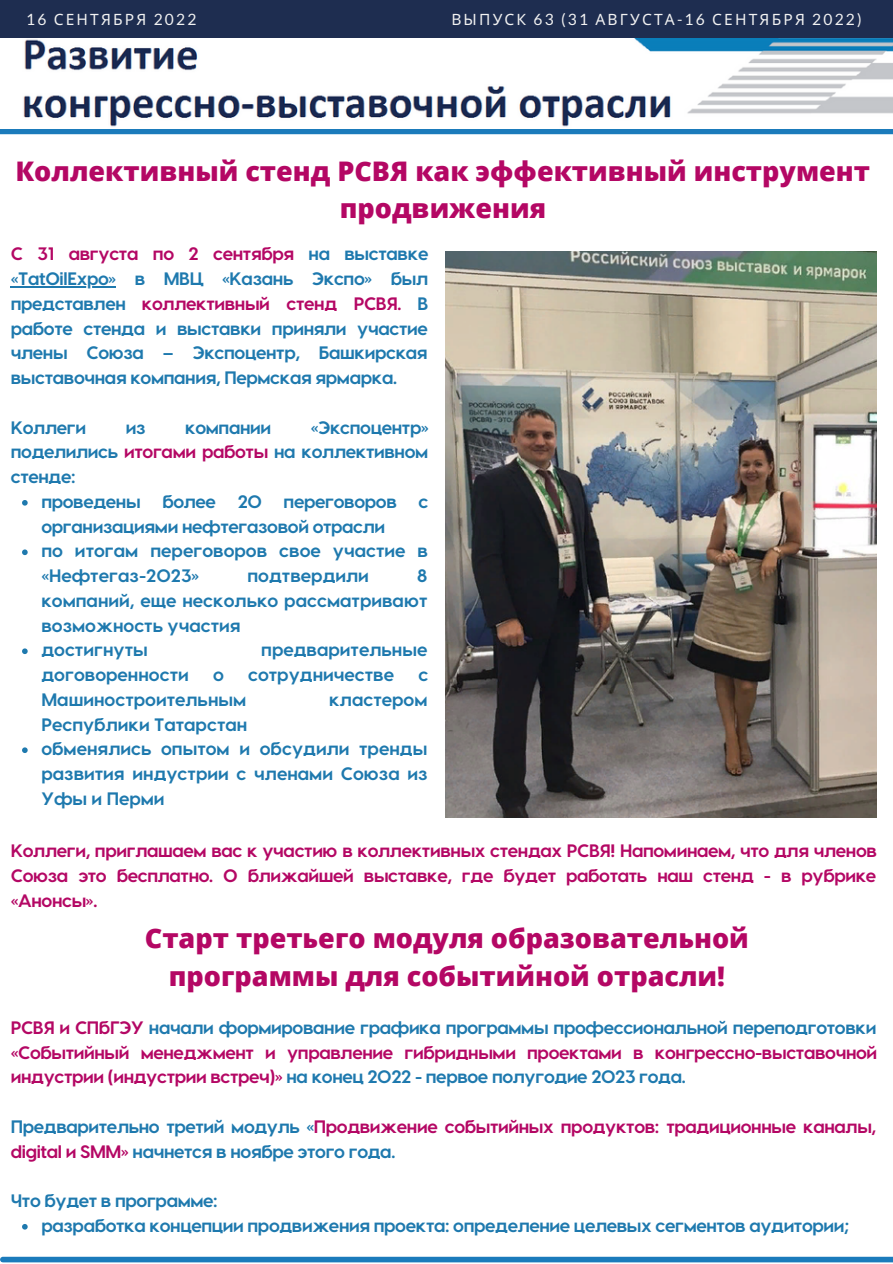
<style>
.page{position:relative;width:893px;height:1264px;background:#fff}
.page>*{position:absolute;margin:0;border:0;box-sizing:border-box;transform-origin:0 0}
.t1{font:800 27px/37px "Open Sans";color:#b40764;text-align:center}
.t2{font:700 18px/24.8px "Visby CF";color:#1e79ae}
.t3{font:700 18px/24.8px "Visby CF";letter-spacing:-.02em;color:#b40764;text-align:justify}
.t4{font:700 18px/24.8px "Visby CF";letter-spacing:-.02em;color:#1e79ae}
.t5{font:15.6px "Noto Sans";letter-spacing:.14em;color:#f2f2f2}
.s1{font-family:"Lato"}
.s2{color:#b40764}
.s3{color:#1e79ae}
</style>
<div class="page">
<div style="left:0;top:0;width:892px;height:38px;background:#1e2d50"></div>
<div style="left:3px;top:1256px;width:889px;height:6px;background:#1b7bbb"></div>
<div style="left:0;top:129px;width:892px;height:5px;background:#1b7bbb"></div>
<img style="left:23px;top:38px;width:869px;height:89px">
<img style="left:446px;top:251px;width:430px;height:566px">
<svg style="left:22px;top:1224px;width:6px;height:5px"></svg>
<svg style="left:22px;top:500px;width:6px;height:5px"></svg>
<svg style="left:22px;top:549px;width:6px;height:6px"></svg>
<svg style="left:22px;top:648px;width:6px;height:6px"></svg>
<svg style="left:22px;top:747px;width:6px;height:6px"></svg>
<hr style="left:11px;top:286px;width:105px;height:1px;background:#1e79ae">
<p class="t5" style="left:26px;top:8px;width:172px"><span class="s1">16</span> СЕНТЯБРЯ <span class="s1">2022</span></p>
<p class="t5" style="left:451px;top:8px;width:412px">ВЫПУСК <span class="s1">63 (31</span> АВГУСТА<span class="s1">-16</span> СЕНТЯБРЯ <span class="s1">2022)</span></p>
<h1 class="t1" style="left:15px;top:152px;width:856px">Коллективный стенд РСВЯ как эффективный инструмент продвижения</h1>
<p class="t2" style="left:11px;top:241px;width:419px;text-align:justify"><span class="s2">С 31 августа по 2 сентября</span> на выставке «TatOilExpo» в МВЦ «Казань Экспо» был представлен <span class="s2">коллективный стенд РСВЯ.</span> В работе стенда и выставки приняли участие члены Союза – Экспоцентр, Башкирская выставочная компания, Пермская ярмарка.</p>
<p class="t4" style="left:11px;top:414px;width:77px">Коллеги</p>
<p class="t2" style="left:126px;top:414px;width:21px">из</p>
<p class="t4" style="left:185px;top:414px;width:87px">компании</p>
<p class="t2" style="left:11px;top:414px;width:419px;text-align:justify;text-indent:300px">«Экспоцентр» поделились <span class="s2">итогами работы</span> на коллективном стенде:</p>
<p class="t4" style="left:41px;top:488px;width:388px">проведены более 20 переговоров с организациями нефтегазовой отрасли<br>по итогам переговоров свое участие в «Нефтегаз-2023»</p>
<p class="t2" style="left:41px;top:562px;width:387px;text-indent:376px">8 компаний, еще несколько рассматривают возможность участия<br>достигнуты</p>
<p class="t2" style="left:247px;top:562px;width:123px">подтвердили</p>
<p class="t2" style="left:261px;top:636px;width:168px">предварительные</p>
<p class="t2" style="left:41px;top:661px;width:149px">договоренности</p>
<p class="t2" style="left:213px;top:661px;width:12px">о</p>
<p class="t2" style="left:248px;top:661px;width:148px">сотрудничестве</p>
<p class="t2" style="left:418px;top:661px;width:11px">с</p>
<p class="t2" style="left:41px;top:686px;width:206px">Машиностроительным</p>
<p class="t2" style="left:329px;top:686px;width:100px">кластером</p>
<p class="t2" style="left:41px;top:710px;width:388px">Республики Татарстан<br>обменялись опытом и обсудили тренды развития индустрии с членами Союза из<br>Уфы и Перми</p>
<p class="t3" style="left:11px;top:837px;width:867px">Коллеги, приглашаем вас к участию в коллективных стендах РСВЯ! Напоминаем, что для членов Союза это бесплатно. О ближайшей выставке, где будет работать наш стенд - в рубрике «Анонсы».</p>
<h1 class="t1" style="left:145px;top:919px;width:605px">Старт третьего модуля образовательной программы для событийной отрасли!</h1>
<p class="t3" style="left:11px;top:1014px;width:867px">РСВЯ и СПбГЭУ <span class="s3">начали формирование графика программы профессиональной переподготовки </span>«Событийный менеджмент и управление гибридными проектами в конгрессно-выставочной индустрии (индустрии встреч)» <span class="s3">на конец 2022 - первое полугодие 2023 года.</span></p>
<p class="t3" style="left:11px;top:1113px;width:866px"><span class="s3">Предварительно третий модуль «</span>Продвижение событийных продуктов: традиционные каналы, digital и SMM» <span class="s3">начнется в ноябре этого года.</span></p>
<p class="t4" style="left:11px;top:1187px;width:208px">Что будет в программе:</p>
<p class="t4" style="left:41px;top:1211px;width:809px">разработка концепции продвижения проекта: определение целевых сегментов аудитории;</p>
</div>
